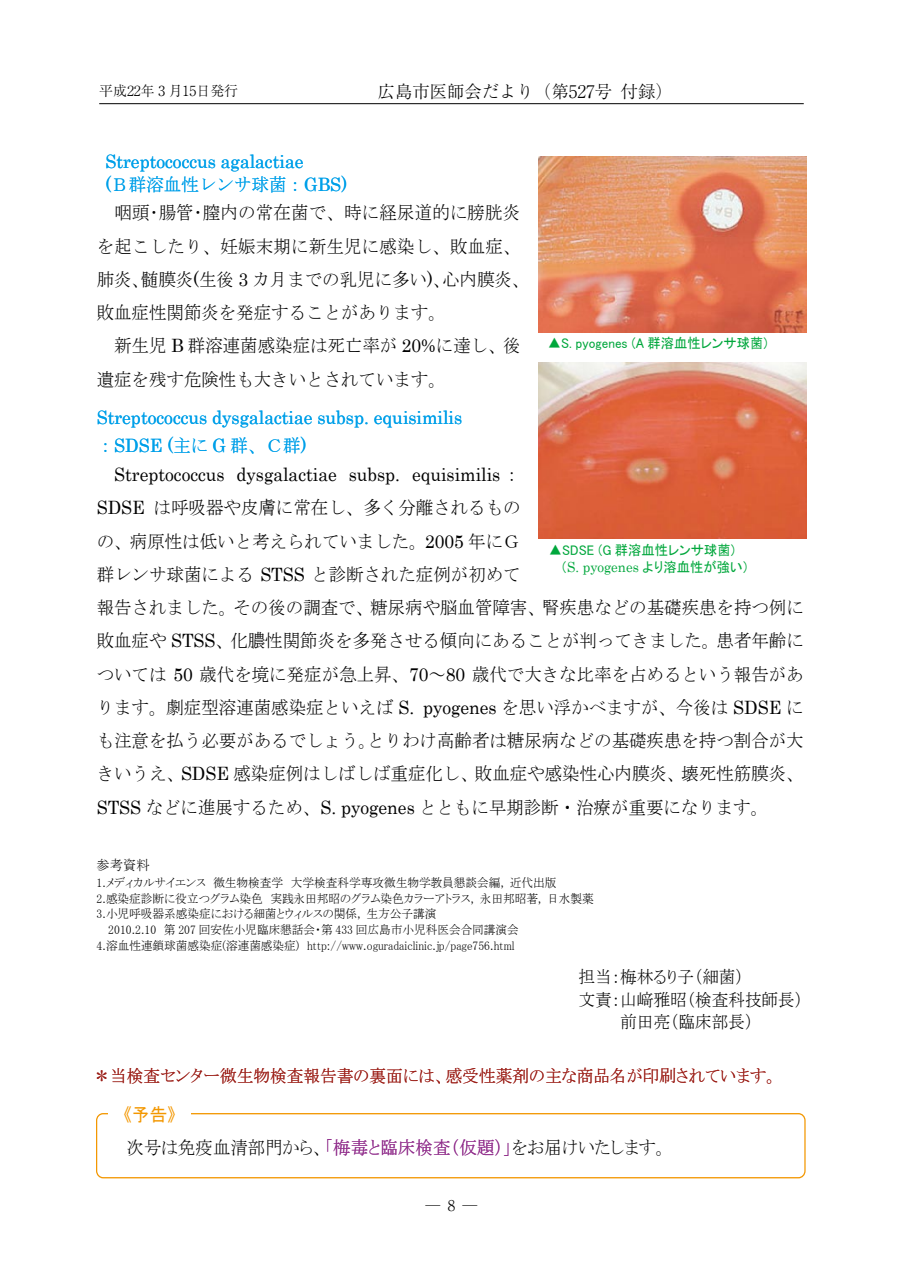
<style>
.page{position:relative;width:903px;height:1275px;background:#fff}
.page>*{position:absolute;margin:0;border:0;box-sizing:border-box;transform-origin:0 0}
.t1{font:18.38px/33.2px "MS Mincho";color:#000;scale:.95 1}
.t2{font:18.38px/23.1px "Century";color:#00a0e9;scale:.95 1}
.t3{font:18.38px "MS P Mincho";color:#000;scale:.95 1}
.t4{font:18.38px "MS P Gothic";color:#f39700;scale:.95 1}
.t5{font:17.5px "MS P Mincho";color:#9d221b;scale:.95 1}
.t6{font:17.5px "MS P Mincho";color:#000;scale:.95 1}
.t7{font:300 17.32px "Ryumin Pro";color:#000}
.t8{font:300 14.88px "Ryumin Pro";color:#000}
.t9{font:14px/16.8px "MS P Gothic";color:#00a73c;scale:.95 1}
.t10{font:14px "MS P Mincho";color:#000;scale:.95 1}
.t11{font:300 13.83px "Ryumin Pro";color:#000}
.t12{font:12.25px "MS P Mincho";color:#000;scale:.95 1}
.s1{font-family:"MS Mincho"}
.s2{font-family:"Century"}
.s3{color:#92318d}
</style>
<div class="page">
<hr style="left:99px;top:103px;width:705px;height:1px;background:#000">
<div style="left:96px;top:1113px;width:709px;height:65px;border:1px solid #f39700;border-radius:7px"></div>
<div style="left:108px;top:1097px;width:83px;height:33px;background:#fff"></div>
<img style="left:538px;top:157px;width:268px;height:175px">
<img style="left:538px;top:363px;width:268px;height:176px">
<p class="t11" style="left:99px;top:80px;width:140px">平成22年₃月15日発行</p>
<p class="t7" style="left:378px;top:78px;width:297px">広島市医師会だより　（第527号　付録）</p>
<p class="t2" style="left:105px;top:149px;width:256px">Streptococcus agalactiae<br>(<span class="s1">Ｂ群溶血性レンサ球菌：</span>GBS)</p>
<p class="t1" style="left:114px;top:196px;width:429px">咽頭･腸管･膣内の常在菌で、時に経尿道的に膀胱炎</p>
<p class="t1" style="left:97px;top:229px;width:448px">を起こしたり、妊娠末期に新生児に感染し、敗血症、</p>
<p class="t1" style="left:97px;top:263px;width:457px">肺炎、髄膜炎<span class="s2">(</span>生後 <span class="s2">3</span> カ月までの乳児に多い<span class="s2">)</span>、心内膜炎、</p>
<p class="t1" style="left:97px;top:296px;width:369px">敗血症性関節炎を発症することがあります。</p>
<p class="t1" style="left:114px;top:329px;width:429px">新生児 <span class="s2">B</span> 群溶連菌感染症は死亡率が <span class="s2">20%</span>に達し、後</p>
<p class="t1" style="left:97px;top:362px;width:369px">遺症を残す危険性も大きいとされています。</p>
<p class="t2" style="left:97px;top:402px;width:386px;line-height:27.5px">Streptococcus dysgalactiae subsp. equisimilis<span class="s1">：</span>SDSE (<span class="s1">主に</span> G <span class="s1">群、Ｃ群</span>)</p>
<p class="t1" style="left:97px;top:458px;width:746px;text-indent:17px"><span class="s2">Streptococcus dysgalactiae subsp. equisimilis</span> ：<br><span class="s2">SDSE</span> は呼吸器や皮膚に常在し、多く分離されるもの<br>の、病原性は低いと考えられていました。<span class="s2">2005</span> 年にＧ<br>群レンサ球菌による <span class="s2">STSS</span> と診断された症例が初めて<br>報告されました。その後の調査で、糖尿病や脳血管障害、腎疾患などの基礎疾患を持つ例に敗血症や <span class="s2">STSS</span>、化膿性関節炎を多発させる傾向にあることが判ってきました。患者年齢については <span class="s2">50</span> 歳代を境に発症が急上昇、<span class="s2">70</span>～<span class="s2">80</span> 歳代で大きな比率を占めるという報告があります。劇症型溶連菌感染症といえば <span class="s2">S. pyogenes</span> を思い浮かべますが、今後は <span class="s2">SDSE</span> にも注意を払う必要があるでしょう。とりわけ高齢者は糖尿病などの基礎疾患を持つ割合が大きいうえ、<span class="s2">SDSE</span> 感染症例はしばしば重症化し、敗血症や感染性心内膜炎、壊死性筋膜炎、<span class="s2">STSS</span> などに進展するため、<span class="s2">S. pyogenes</span> とともに早期診断・治療が重要になります。</p>
<p class="t9" style="left:548px;top:335px;width:233px">▲S. pyogenes (A 群溶血性レンサ球菌)</p>
<p class="t9" style="left:560px;top:541px;width:200px;text-indent:-11px">▲SDSE (G 群溶血性レンサ球菌)（<span class="s2">S. pyogenes</span> より溶血性が強い）</p>
<p class="t10" style="left:97px;top:858px;width:57px">参考資料</p>
<p class="t12" style="left:97px;top:876px;width:485px">1.メディカルサイエンス 微生物検査学 大学検査科学専攻微生物学教員懇談会編, 近代出版</p>
<p class="t12" style="left:97px;top:892px;width:525px">2.感染症診断に役立つグラム染色 実践永田邦昭のグラム染色カラーアトラス, 永田邦昭著, 日水製薬</p>
<p class="t12" style="left:97px;top:908px;width:359px">3.小児呼吸器系感染症における細菌とウィルスの関係, 生方公子講演</p>
<p class="t12" style="left:108px;top:924px;width:434px">2010.2.10 第 207 回安佐小児臨床懇話会・第 433 回広島市小児科医会合同講演会</p>
<p class="t12" style="left:97px;top:940px;width:441px">4.溶血性連鎖球菌感染症(溶連菌感染症) http://www.oguradaiclinic.jp/page756.html</p>
<p class="t6" style="left:579px;top:968px;width:175px">担当：梅林るり子（細菌）</p>
<p class="t6" style="left:579px;top:991px;width:238px">文責：山﨑雅昭（検査科技師長）</p>
<p class="t6" style="left:620px;top:1013px;width:142px">前田亮（臨床部長）</p>
<p class="t5" style="left:94px;top:1067px;width:721px">＊当検査センター微生物検査報告書の裏面には、感受性薬剤の主な商品名が印刷されています。</p>
<p class="t4" style="left:123px;top:1105px;width:57px">《予告》</p>
<p class="t3" style="left:126px;top:1138px;width:571px">次号は免疫血清部門から、<span class="s3">「梅毒と臨床検査（仮題）」</span>をお届けいたします。</p>
<p class="t8" style="left:425px;top:1194px;width:54px">─ 　8 　─</p>
</div>
